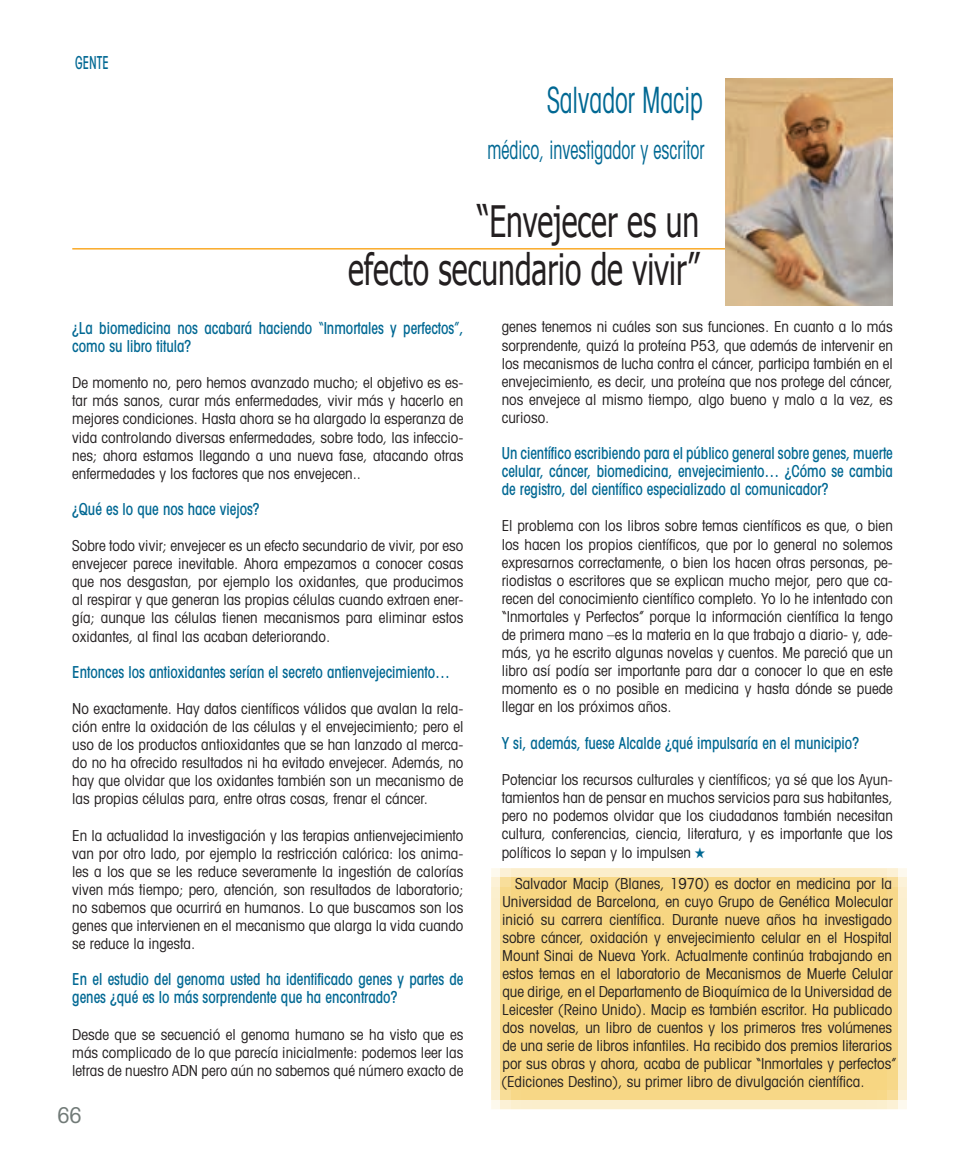
<style>
.page{position:relative;width:978px;height:1149px;background:#fff}
.page>*{position:absolute;margin:0;border:0;box-sizing:border-box;transform-origin:0 0}
.t1{font:43.2px/48px "Tahoma";color:#231f20;text-align:right;scale:.69 1}
.t2{font:condensed 36.15px "Avant Garde";color:#006893;scale:.7 1}
.t3{font:condensed 25.5px "Avant Garde";color:#006893;scale:.7 1}
.t4{font:condensed 21.75px "Avant Garde";color:#717a77}
.t5{font:500 condensed 17.85px "Avant Garde";color:#006893;scale:.7 1}
.t6{font:500 condensed 16.5px/18px "Avant Garde";color:#006893;scale:.9 1}
.t7{font:condensed 15.15px/18px "Avant Garde";color:#231f20;text-align:justify}
.s1{color:#006893}
</style>
<div class="page">
<div style="left:491px;top:867px;width:416px;height:241px;background:#f7d682"></div>
<hr style="left:72px;top:248px;width:821px;height:1px;background:#faaa27">
<img style="left:725px;top:79px;width:168px;height:226px">
<p class="t5" style="left:75px;top:52px;width:49px">GENTE</p>
<p class="t2" style="left:547px;top:77px;width:224px">Salvador Macip</p>
<p class="t3" style="left:488px;top:134px;width:311px">médico, investigador y escritor</p>
<p class="t1" style="left:348px;top:195px;width:510px">“Envejecer es un<br>efecto secundario de vivir”</p>
<p class="t6" style="left:72px;top:319px;width:436px">¿La biomedicina nos acabará haciendo “Inmortales y perfectos”, como su libro titula?</p>
<p class="t7" style="left:72px;top:373px;width:393px">De momento no, pero hemos avanzado mucho; el objetivo es es&shy;tar más sanos, curar más enfermedades, vivir más y hacerlo en mejores condiciones. Hasta ahora se ha alargado la esperanza de vida controlando diversas enfermedades, sobre todo, las infeccio&shy;nes; ahora estamos llegando a una nueva fase, atacando otras enfermedades y los factores que nos envejecen..</p>
<p class="t6" style="left:72px;top:499px;width:210px">¿Qué es lo que nos hace viejos?</p>
<p class="t7" style="left:72px;top:536px;width:393px">Sobre todo vivir; envejecer es un efecto secundario de vivir, por eso envejecer parece inevitable. Ahora empezamos a conocer cosas que nos desgastan, por ejemplo los oxidantes, que producimos al respirar y que generan las propias células cuando extraen ener&shy;gía; aunque las células tienen mecanismos para eliminar estos oxidantes, al final las acaban deteriorando.</p>
<p class="t6" style="left:72px;top:662px;width:421px">Entonces los antioxidantes serían el secreto antienvejecimiento…</p>
<p class="t7" style="left:72px;top:699px;width:393px">No exactamente. Hay datos científicos válidos que avalan la rela&shy;ción entre la oxidación de las células y el envejecimiento; pero el uso de los productos antioxidantes que se han lanzado al merca&shy;do no ha ofrecido resultados ni ha evitado envejecer. Además, no hay que olvidar que los oxidantes también son un mecanismo de las propias células para, entre otras cosas, frenar el cáncer.</p>
<p class="t7" style="left:72px;top:825px;width:393px">En la actualidad la investigación y las terapias antienvejecimiento van por otro lado, por ejemplo la restricción calórica: los anima&shy;les a los que se les reduce severamente la ingestión de calorías viven más tiempo; pero, atención, son resultados de laboratorio; no sabemos que ocurrirá en humanos. Lo que buscamos son los genes que intervienen en el mecanismo que alarga la vida cuando se reduce la ingesta.</p>
<p class="t6" style="left:72px;top:969px;width:436px">En el estudio del genoma usted ha identificado genes y partes de genes ¿qué es lo más sorprendente que ha encontrado?</p>
<p class="t7" style="left:72px;top:1024px;width:393px">Desde que se secuenció el genoma humano se ha visto que es más complicado de lo que parecía inicialmente: podemos leer las letras de nuestro ADN pero aún no sabemos qué número exacto de</p>
<p class="t7" style="left:502px;top:317px;width:393px">genes tenemos ni cuáles son sus funciones. En cuanto a lo más sorprendente, quizá la proteína P53, que además de intervenir en los mecanismos de lucha contra el cáncer, participa también en el envejecimiento, es decir, una proteína que nos protege del cáncer, nos envejece al mismo tiempo, algo bueno y malo a la vez, es curioso.</p>
<p class="t6" style="left:502px;top:443px;width:436px;text-align:justify">Un científico escribiendo para el público general sobre genes, muerte celular, cáncer, biomedicina, envejecimiento… ¿Cómo se cambia de registro, del científico especializado al comunicador?</p>
<p class="t7" style="left:502px;top:516px;width:393px">El problema con los libros sobre temas científicos es que, o bien los hacen los propios científicos, que por lo general no solemos expresarnos correctamente, o bien los hacen otras personas, pe&shy;riodistas o escritores que se explican mucho mejor, pero que ca&shy;recen del conocimiento científico completo. Yo lo he intentado con “Inmortales y Perfectos” porque la información científica la tengo de primera mano –es la materia en la que trabajo a diario- y, ade&shy;más, ya he escrito algunas novelas y cuentos. Me pareció que un libro así podía ser importante para dar a conocer lo que en este momento es o no posible en medicina y hasta dónde se puede llegar en los próximos años.</p>
<p class="t6" style="left:502px;top:733px;width:398px">Y si, además, fuese Alcalde ¿qué impulsaría en el municipio?</p>
<p class="t7" style="left:502px;top:769px;width:393px">Potenciar los recursos culturales y científicos; ya sé que los Ayun&shy;tamientos han de pensar en muchos servicios para sus habitantes, pero no podemos olvidar que los ciudadanos también necesitan cultura, conferencias, ciencia, literatura, y es importante que los políticos lo sepan y lo impulsen <span class="s1">★</span></p>
<p class="t7" style="left:501px;top:873px;width:397px;text-align:left;text-indent:14px">Salvador Macip (Blanes, 1970) es doctor en medicina por la Universidad de Barcelona, en cuyo Grupo de Genética Molecular inició su carrera científica. Durante nueve años ha investigado sobre cáncer, oxidación y envejecimiento celular en el Hospital Mount Sinai de Nueva York. Actualmente continúa trabajando en estos temas en el laboratorio de Mecanismos de Muerte Celular que dirige, en el Departamento de Bioquímica de la Universidad de Leicester (Reino Unido). Macip es también escritor. Ha publicado dos novelas, un libro de cuentos y los primeros tres volúmenes de una serie de libros infantiles. Ha recibido dos premios literarios por sus obras y ahora, acaba de publicar “Inmortales y perfectos” (Ediciones Destino), su primer libro de divulgación científica.</p>
<p class="t4" style="left:57px;top:1101px;width:26px">66</p>
</div>
